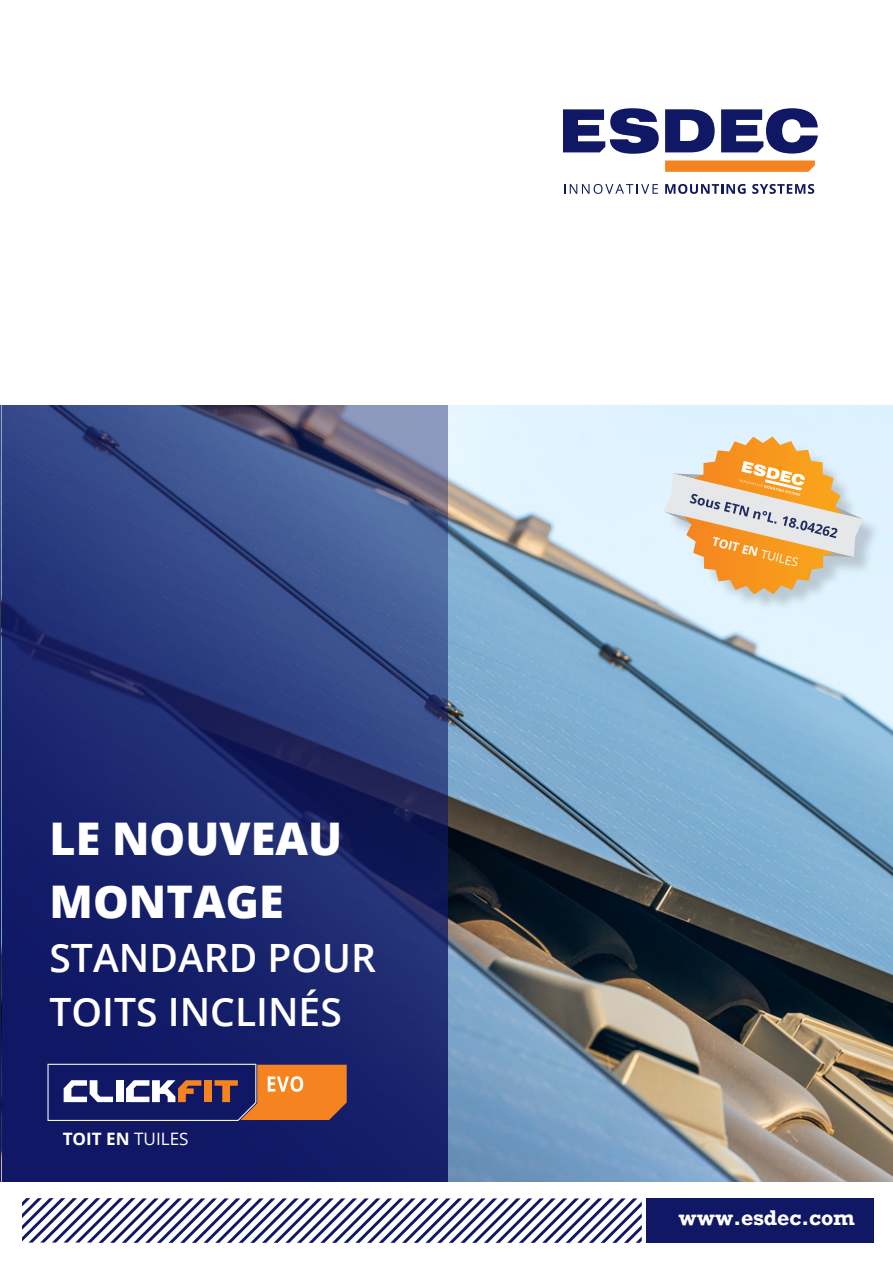
<style>
.page{position:relative;width:893px;height:1263px;background:#fff}
.page>*{position:absolute;margin:0;border:0;box-sizing:border-box;transform-origin:0 0}
.t1{font:800 45px/63px "Open Sans";color:#fff}
.t2{font:600 39px/54px "Open Sans";color:#fff}
.t3{font:700 19.95px "Rockwell";color:#fff}
.t4{font:700 17.1px "Open Sans";color:#fff}
.t5{font:700 12px "Open Sans";color:#fff}
.s1{font-weight:400}
</style>
<div class="page">
<div style="left:646px;top:1198px;width:227px;height:45px;background:#101865"></div>
<svg style="left:22px;top:1198px;width:620px;height:45px"></svg>
<img style="left:447px;top:405px;width:446px;height:776px">
<hr style="left:0;top:405px;width:2px;height:776px;background:#101865">
<svg style="left:665px;top:109px;width:50px;height:43px"></svg>
<svg style="left:721px;top:108px;width:97px;height:46px"></svg>
<svg style="left:563px;top:108px;width:96px;height:46px"></svg>
<svg style="left:665px;top:160px;width:150px;height:12px;background:#f58c2f"></svg>
<svg style="left:564px;top:184px;width:94px;height:10px"></svg>
<svg style="left:665px;top:184px;width:81px;height:10px"></svg>
<svg style="left:752px;top:184px;width:62px;height:10px"></svg>
<svg style="left:2px;top:405px;width:445px;height:776px;background:#273476"></svg>
<svg style="left:47px;top:1063px;width:300px;height:58px;background:#755763"></svg>
<div style="left:667px;top:440px;width:214px;height:172px;background:#231f20;opacity:.2"></div>
<svg style="left:664px;top:436px;width:199px;height:158px;background:#e4c7a0"></svg>
<p class="t1" style="left:50px;top:805px;width:294px">LE NOUVEAU<br>MONTAGE</p>
<p class="t2" style="left:50px;top:930px;width:328px">STANDARD POUR<br>TOITS INCLINÉS</p>
<p class="t4" style="left:63px;top:1126px;width:127px">TOIT EN <span class="s1">TUILES</span></p>
<p class="t5" style="left:714px;top:533px;width:90px;rotate:14deg">TOIT EN <span class="s1">TUILES</span></p>
<p class="t3" style="left:678px;top:1205px;width:178px">www.esdec.com</p>
</div>
